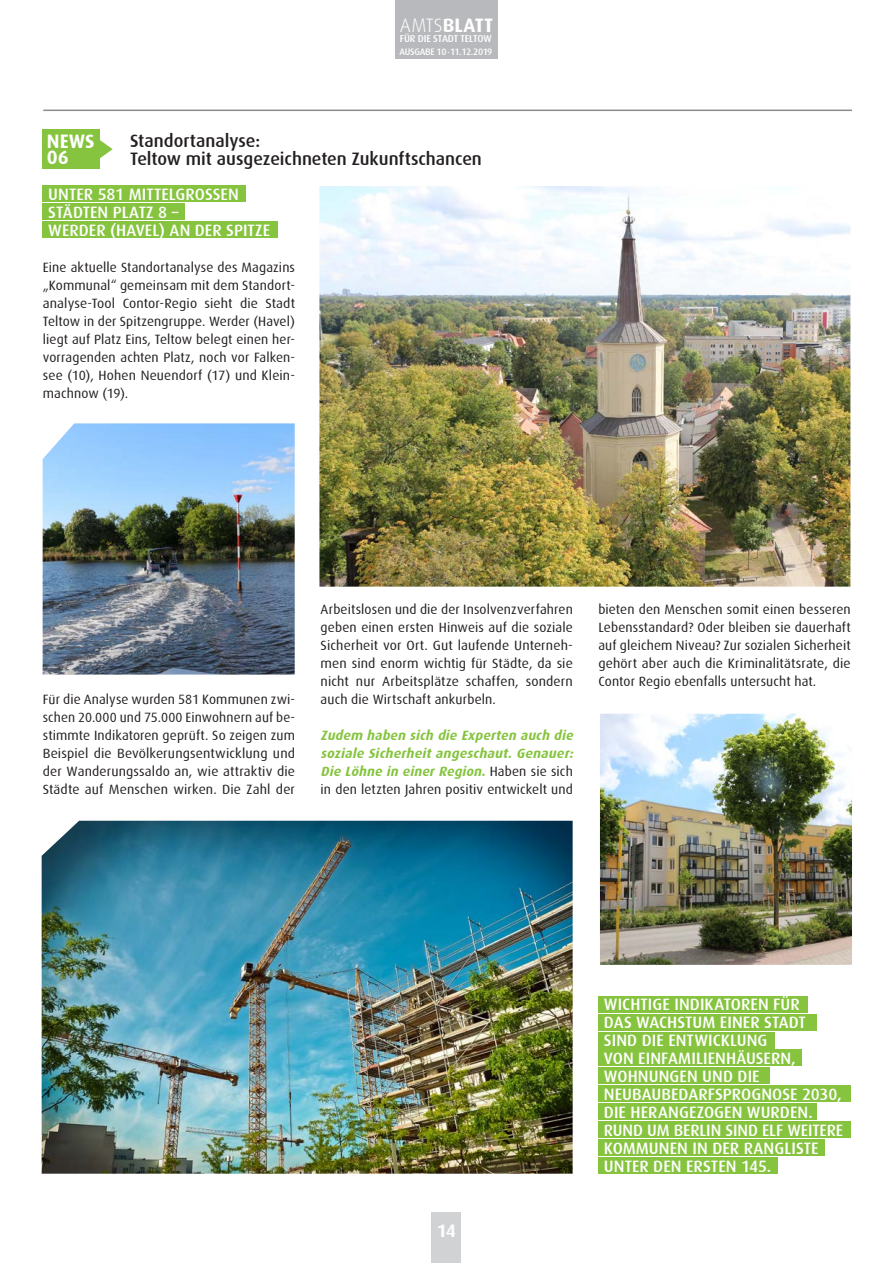
<style>
.page{position:relative;width:893px;height:1263px;background:#fff}
.page>*{position:absolute;margin:0;border:0;box-sizing:border-box;transform-origin:0 0}
.t1{font:700 19.5px/16.5px "Dax";letter-spacing:.005em;color:#fff}
.t2{font:500 18px/18px "Dax";color:#231f20}
.t3{font:700 18px "Dax";color:#fff}
.t4{font:500 16.5px/18px "Dax";color:#fff}
.t5{font:13.5px/18px "Dax";letter-spacing:.01em;color:#231f20;text-align:justify}
.t6{font:italic 700 13.5px/18px "Dax";color:#86c43f}
.t7{font:500 10.05px "Dax";letter-spacing:-.02em;color:#fff}
.t8{font:500 9.45px "Dax";letter-spacing:-.03em;color:#fff}
.s1{font-weight:300}
.s2{font-weight:700}
.s3{font-weight:400;font-style:normal;color:#231f20}
</style>
<div class="page">
<hr style="left:43px;top:110px;width:809px;height:1px;background:#8a8c8f">
<img style="left:319px;top:186px;width:531px;height:401px">
<img style="left:42px;top:821px;width:531px;height:353px">
<img style="left:43px;top:423px;width:252px;height:251px">
<img style="left:600px;top:714px;width:252px;height:251px">
<div style="left:432px;top:1212px;width:29px;height:51px;background:#d1d2d4"></div>
<div style="left:395px;top:0;width:102px;height:59px;background:#b8b9bc"></div>
<div style="left:43px;top:185px;width:203px;height:17px;background:#86c43f"></div>
<div style="left:43px;top:203px;width:142px;height:17px;background:#86c43f"></div>
<div style="left:43px;top:221px;width:235px;height:17px;background:#86c43f"></div>
<div style="left:598px;top:996px;width:210px;height:17px;background:#86c43f"></div>
<div style="left:598px;top:1014px;width:218px;height:16px;background:#86c43f"></div>
<div style="left:598px;top:1032px;width:177px;height:16px;background:#86c43f"></div>
<div style="left:598px;top:1049px;width:204px;height:17px;background:#86c43f"></div>
<div style="left:598px;top:1067px;width:172px;height:17px;background:#86c43f"></div>
<div style="left:598px;top:1085px;width:252px;height:17px;background:#86c43f"></div>
<div style="left:598px;top:1103px;width:218px;height:17px;background:#86c43f"></div>
<div style="left:598px;top:1121px;width:252px;height:17px;background:#86c43f"></div>
<div style="left:598px;top:1139px;width:227px;height:17px;background:#86c43f"></div>
<div style="left:598px;top:1157px;width:180px;height:16px;background:#86c43f"></div>
<div style="left:43px;top:129px;width:57px;height:40px;background:#86c43f"></div>
<svg style="left:100px;top:140px;width:13px;height:18px"></svg>
<h1 class="t1" style="left:47px;top:133px;width:49px">NEWS<br>06</h1>
<h1 class="t1" style="left:400px;top:17px;width:95px"><span class="s1">AMTS</span>BLATT</h1>
<p class="t7" style="left:400px;top:33px;width:93px">FÜR DIE STADT TELTOW</p>
<p class="t8" style="left:399px;top:46px;width:94px">AUSGABE 10 <span class="s2">˙</span>11.12.2019</p>
<h2 class="t2" style="left:130px;top:131px;width:353px">Standortanalyse:<br>Teltow mit ausgezeichneten Zukunftschancen</h2>
<p class="t4" style="left:48px;top:185px;width:223px">UNTER 581 MITTELGROSSEN<br>STÄDTEN PLATZ 8 –<br>WERDER (HAVEL) AN DER SPITZE</p>
<p class="t5" style="left:43px;top:258px;width:254px">Eine aktuelle Standortanalyse des Magazins „Kommunal“ gemeinsam mit dem Standort&shy;analyse-Tool Contor-Regio sieht die Stadt Teltow in der Spitzengruppe. Werder (Havel) liegt auf Platz Eins, Teltow belegt einen her&shy;vorragenden achten Platz, noch vor Falken&shy;see (10), Hohen Neuendorf (17) und Klein&shy;machnow (19).</p>
<p class="t5" style="left:43px;top:690px;width:254px">Für die Analyse wurden 581 Kommunen zwi&shy;schen 20.000 und 75.000 Einwohnern auf be&shy;stimmte Indikatoren geprüft. So zeigen zum Beispiel die Bevölkerungsentwicklung und der Wanderungssaldo an, wie attraktiv die Städte auf Menschen wirken. Die Zahl der</p>
<p class="t5" style="left:321px;top:600px;width:254px">Arbeitslosen und die der Insolvenzverfahren geben einen ersten Hinweis auf die soziale Sicherheit vor Ort. Gut laufende Unterneh&shy;men sind enorm wichtig für Städte, da sie nicht nur Arbeitsplätze schaffen, sondern auch die Wirtschaft ankurbeln.</p>
<p class="t6" style="left:321px;top:726px;width:257px">Zudem haben sich die Experten auch die soziale Sicherheit angeschaut. Genauer:<br>Die Löhne in einer Region. <span class="s3">H a b e n s i e s i c h in den letzten Jahren positiv entwickelt und</span></p>
<p class="t5" style="left:598px;top:600px;width:254px">bieten den Menschen somit einen besseren Lebensstandard? Oder bleiben sie dauerhaft auf gleichem Niveau? Zur sozialen Sicherheit gehört aber auch die Kriminalitätsrate, die Contor Regio ebenfalls untersucht hat.</p>
<h2 class="t3" style="left:437px;top:1220px;width:21px">14</h2>
<p class="t4" style="left:604px;top:995px;width:241px">WICHTIGE INDIKATOREN FÜR<br>DAS WACHSTUM EINER STADT<br>SIND DIE ENTWICKLUNG<br>VON EINFAMILIENHÄUSERN,<br>WOHNUNGEN UND DIE<br>NEUBAUBEDARFSPROGNOSE 2030,<br>DIE HERANGEZOGEN WURDEN.<br>RUND UM BERLIN SIND ELF WEITERE<br>KOMMUNEN IN DER RANGLISTE<br>UNTER DEN ERSTEN 145.</p>
</div>
